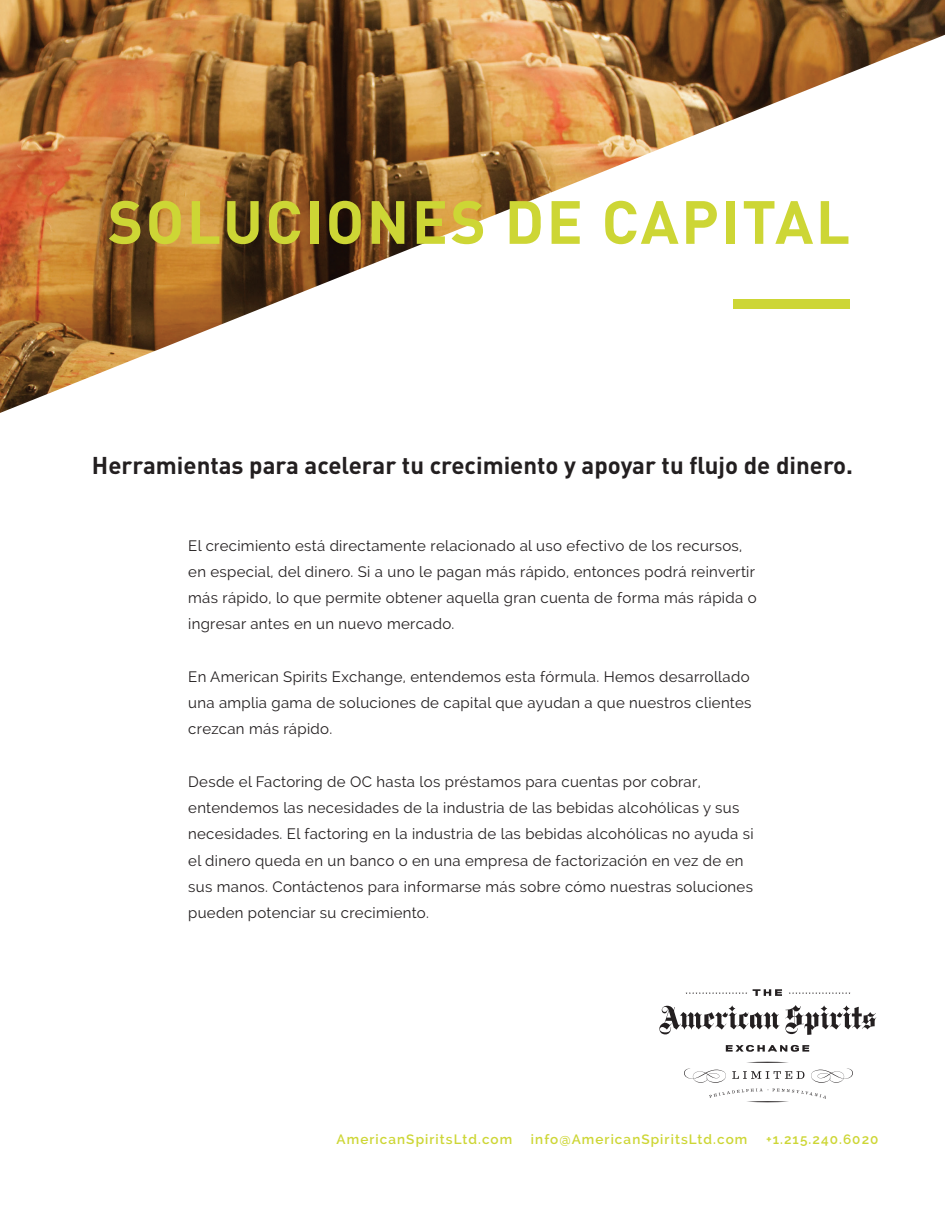
<style>
.page{position:relative;width:945px;height:1215px;background:#fff}
.page>*{position:absolute;margin:0;border:0;box-sizing:border-box;transform-origin:0 0}
.t1{font:700 60px "DIN Pro";letter-spacing:.04em;color:#cdd635}
.t2{font:700 24px "DIN Pro";color:#231f20}
.t3{font:15px/26.2px "Raleway";letter-spacing:.02em;color:#231f20}
.t4{font:600 13.5px "Raleway";letter-spacing:.08em;color:#cdd635}
</style>
<div class="page">
<img style="left:0;top:0;width:945px;height:413px">
<div style="left:733px;top:299px;width:117px;height:10px;background:#cdd635"></div>
<svg style="left:753px;top:989px;width:29px;height:7px"></svg>
<svg style="left:726px;top:1045px;width:83px;height:7px"></svg>
<svg style="left:659px;top:1005px;width:217px;height:30px"></svg>
<hr style="left:746px;top:1101px;width:43px;height:1px;background:#231f20;border-radius:50%">
<hr style="left:746px;top:1062px;width:43px;height:1px;background:#231f20;border-radius:50%">
<svg style="left:789px;top:992px;width:61px;height:2px"></svg>
<svg style="left:686px;top:992px;width:61px;height:2px"></svg>
<svg style="left:684px;top:1069px;width:169px;height:30px"></svg>
<h1 class="t1" style="left:108px;top:181px;width:744px">SOLUCIONES DE CAPITAL</h1>
<h2 class="t2" style="left:92px;top:449px;width:763px">Herramientas para acelerar tu crecimiento y apoyar tu flujo de dinero.</h2>
<p class="t3" style="left:188px;top:532px;width:570px">El crecimiento está directamente relacionado al uso efectivo de los recursos, en especial, del dinero. Si a uno le pagan más rápido, entonces podrá reinvertir más rápido, lo que permite obtener aquella gran cuenta de forma más rápida o ingresar antes en un nuevo mercado.</p>
<p class="t3" style="left:188px;top:663px;width:565px">En American Spirits Exchange, entendemos esta fórmula. Hemos desarrollado una amplia gama de soluciones de capital que ayudan a que nuestros clientes crezcan más rápido.</p>
<p class="t3" style="left:188px;top:768px;width:567px">Desde el Factoring de OC hasta los préstamos para cuentas por cobrar, entendemos las necesidades de la industria de las bebidas alcohólicas y sus necesidades. El factoring en la industria de las bebidas alcohólicas no ayuda si el dinero queda en un banco o en una empresa de factorización en vez de en sus manos. Contáctenos para informarse más sobre cómo nuestras soluciones pueden potenciar su crecimiento.</p>
<p class="t4" style="left:337px;top:1132px;width:177px">AmericanSpiritsLtd.com</p>
<p class="t4" style="left:531px;top:1132px;width:218px">info@AmericanSpiritsLtd.com</p>
<p class="t4" style="left:766px;top:1132px;width:114px">+1.215.240.6020</p>
</div>
